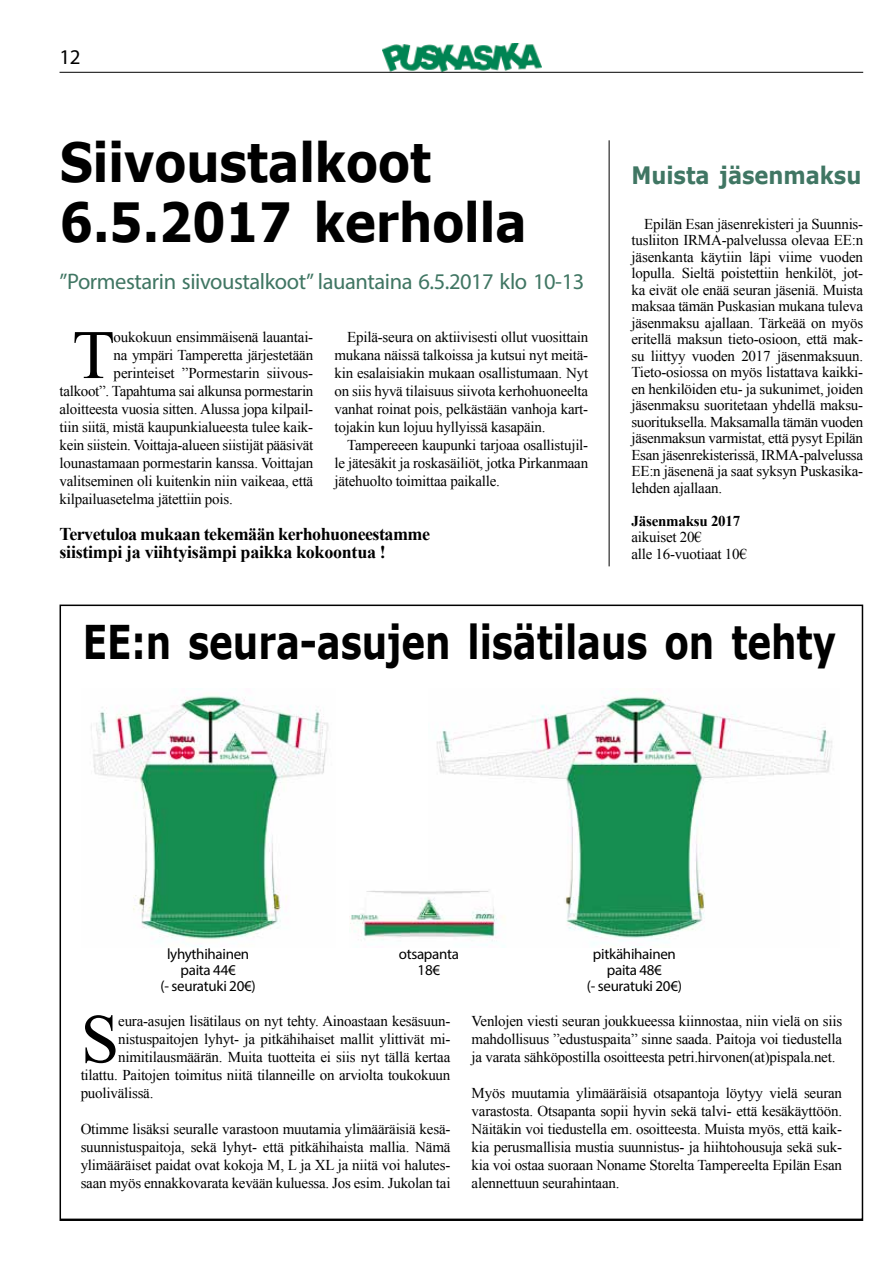
<style>
.page{position:relative;width:893px;height:1263px;background:#fff}
.page>*{position:absolute;margin:0;border:0;box-sizing:border-box;transform-origin:0 0}
.t1{font:69.3px "Times New Roman";color:#000}
.t2{font:700 54px/60px "Verdana";letter-spacing:-.015em;color:#000;scale:.88 1}
.t3{font:700 46.5px "Verdana";letter-spacing:-.005em;color:#000;scale:.77 1}
.t4{font:700 24px "Verdana";letter-spacing:-.005em;color:#407663;scale:.88 1}
.t5{font:22.5px "Myriad Pro";letter-spacing:-.02em;color:#407663}
.t6{font:21px "Myriad Pro";color:#000}
.t7{font:700 18px/18px "Times New Roman";letter-spacing:-.03em;color:#000}
.t8{font:15px/18px "Times New Roman";letter-spacing:-.015em;color:#000;text-align:justify}
.t9{font:15px/15.9px "Myriad Pro";letter-spacing:-.02em;color:#000;text-align:center}
.t10{font:700 15px "Times New Roman";letter-spacing:-.015em;color:#000}
</style>
<div class="page">
<img style="left:382px;top:44px;width:159px;height:28px">
<hr style="left:60px;top:72px;width:803px;height:1px;background:#000">
<hr style="left:60px;top:1220px;width:803px;height:1px;background:#000">
<img style="left:437px;top:691px;width:395px;height:257px">
<img style="left:91px;top:696px;width:238px;height:251px">
<img style="left:349px;top:881px;width:159px;height:67px">
<hr style="left:609px;top:140px;width:1px;height:426px;background:#000">
<h3 class="t6" style="left:60px;top:44px;width:23px">12</h3>
<h2 class="t2" style="left:60px;top:131px;width:533px">Siivoustalkoot<br>6.5.2017 kerholla</h2>
<h3 class="t5" style="left:60px;top:268px;width:526px">”Pormestarin siivoustalkoot” lauantaina 6.5.2017 klo 10-13</h3>
<p class="t8" style="left:334px;top:328px;width:255px;text-indent:13px">Epilä-seura on aktiivisesti ollut vuosittain mukana näissä talkoissa ja kutsui nyt meitä&shy;kin esalaisiakin mukaan osallistumaan. Nyt on siis hyvä tilaisuus siivota kerhohuoneelta vanhat roinat pois, pelkästään vanhoja kart&shy;tojakin kun lojuu hyllyissä kasapäin.</p>
<p class="t8" style="left:334px;top:436px;width:255px;text-indent:13px">Tampereeen kaupunki tarjoaa osallistujil&shy;le jätesäkit ja roskasäiliöt, jotka Pirkanmaan jätehuolto toimittaa paikalle.</p>
<p class="t7" style="left:60px;top:525px;width:372px">Tervetuloa mukaan tekemään kerhohuoneestamme siistimpi ja viihtyisämpi paikka kokoontua !</p>
<h1 class="t1" style="left:72px;top:308px;width:44px">T</h1>
<p class="t8" style="left:114px;top:328px;width:201px">oukokuun ensimmäisenä lauantai-</p>
<p class="t8" style="left:114px;top:346px;width:201px">na ympäri Tamperetta järjestetään</p>
<p class="t8" style="left:114px;top:364px;width:201px">perinteiset ”Pormestarin siivous-</p>
<p class="t8" style="left:60px;top:382px;width:255px">talkoot”. Tapahtuma sai alkunsa pormestarin</p>
<p class="t8" style="left:60px;top:400px;width:255px">aloitteesta vuosia sitten. Alussa jopa kilpail-</p>
<p class="t8" style="left:60px;top:418px;width:255px">tiin siitä, mistä kaupunkialueesta tulee kaik-</p>
<p class="t8" style="left:60px;top:436px;width:255px">kein siistein. Voittaja-alueen siistijät pääsivät</p>
<p class="t8" style="left:60px;top:454px;width:255px">lounastamaan pormestarin kanssa. Voittajan</p>
<p class="t8" style="left:60px;top:472px;width:255px">valitseminen oli kuitenkin niin vaikeaa, että</p>
<p class="t8" style="left:60px;top:490px;width:175px">kilpailuasetelma jätettiin pois.</p>
<h3 class="t4" style="left:631px;top:159px;width:263px">Muista jäsenmaksu</h3>
<p class="t8" style="left:631px;top:215px;width:233px;line-height:16.5px;text-indent:13px">Epilän Esan jäsenrekisteri ja Suunnis&shy;tusliiton IRMA-palvelussa olevaa EE:n jäsenkanta käytiin läpi viime vuoden lopulla. Sieltä poistettiin henkilöt, jot&shy;ka eivät ole enää seuran jäseniä. Muista maksaa tämän Puskasian mukana tuleva jäsenmaksu ajallaan. Tärkeää on myös eritellä maksun tieto-osioon, että mak&shy;su liittyy vuoden 2017 jäsenmaksuun.<br>Tieto-osiossa on myös listattava kaikki&shy;en henkilöiden etu- ja sukunimet, joiden jäsenmaksu suoritetaan yhdellä maksu&shy;suorituksella. Maksamalla tämän vuoden jäsenmaksun varmistat, että pysyt Epilän Esan jäsenrekisterissä, IRMA-palvelussa EE:n jäsenenä ja saat syksyn Puskasika&shy;lehden ajallaan.</p>
<p class="t10" style="left:631px;top:510px;width:110px">Jäsenmaksu 2017</p>
<p class="t8" style="left:631px;top:529px;width:117px;line-height:16.5px">aikuiset 20€<br>alle 16-vuotiaat 10€</p>
<h3 class="t3" style="left:83px;top:609px;width:980px">EE:n seura-asujen lisätilaus on tehty</h3>
<p class="t9" style="left:161px;top:946px;width:97px">lyhythihainen paita 44€<br>(- seuratuki 20€)</p>
<p class="t9" style="left:399px;top:946px;width:62px">otsapanta<br>18€</p>
<h1 class="t1" style="left:81px;top:992px;width:40px">S</h1>
<p class="t8" style="left:118px;top:1012px;width:334px">eura-asujen lisätilaus on nyt tehty. Ainoastaan kesäsuun-</p>
<p class="t8" style="left:118px;top:1030px;width:334px">nistuspaitojen lyhyt- ja pitkähihaiset mallit ylittivät mi-</p>
<p class="t8" style="left:118px;top:1048px;width:334px">nimitilausmäärän. Muita tuotteita ei siis nyt tällä kertaa</p>
<p class="t8" style="left:81px;top:1066px;width:371px">tilattu. Paitojen toimitus niitä tilanneille on arviolta toukokuun</p>
<p class="t8" style="left:81px;top:1084px;width:74px">puolivälissä.</p>
<p class="t8" style="left:81px;top:1120px;width:371px">Otimme lisäksi seuralle varastoon muutamia ylimääräisiä kesä&shy;suunnistuspaitoja, sekä lyhyt- että pitkähihaista mallia. Nämä ylimääräiset paidat ovat kokoja M, L ja XL ja niitä voi halutes&shy;saan myös ennakkovarata kevään kuluessa. Jos esim. Jukolan tai</p>
<p class="t9" style="left:587px;top:946px;width:97px">pitkähihainen paita 48€<br>(- seuratuki 20€)</p>
<p class="t8" style="left:472px;top:1012px;width:372px">Venlojen viesti seuran joukkueessa kiinnostaa, niin vielä on siis mahdollisuus ”edustuspaita” sinne saada. Paitoja voi tiedustella ja varata sähköpostilla osoitteesta petri.hirvonen(at)pispala.net.</p>
<p class="t8" style="left:472px;top:1084px;width:372px">Myös muutamia ylimääräisiä otsapantoja löytyy vielä seuran varastosta. Otsapanta sopii hyvin sekä talvi- että kesäkäyttöön.<br>Näitäkin voi tiedustella em. osoitteesta. Muista myös, että kaik&shy;kia perusmallisia mustia suunnistus- ja hiihtohousuja sekä suk&shy;kia voi ostaa suoraan Noname Storelta Tampereelta Epilän Esan alennettuun seurahintaan.</p>
</div>
